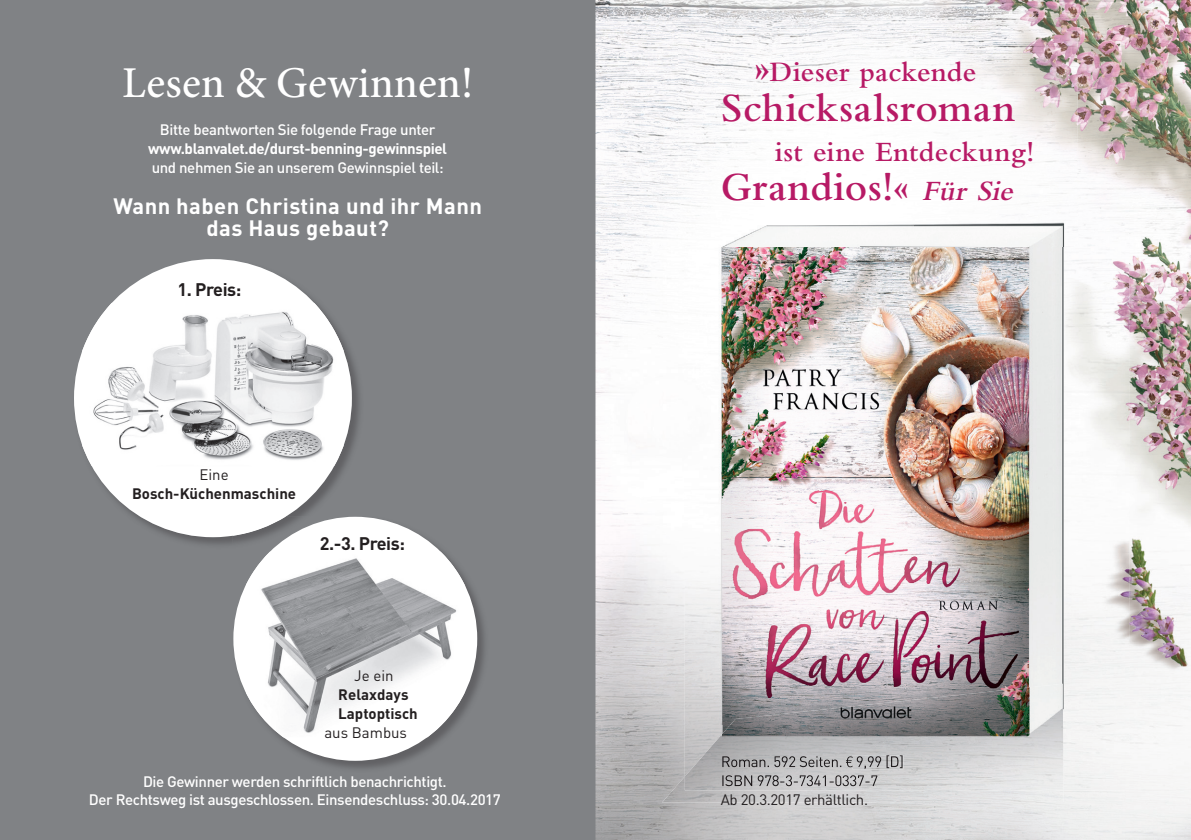
<style>
.page{position:relative;width:1191px;height:840px;background:#fff}
.page>*{position:absolute;margin:0;border:0;box-sizing:border-box;transform-origin:0 0}
.t1{font:500 44px "Minion Pro";color:#fff}
.t2{font:600 41.6px "Bembo Std";letter-spacing:.01em;color:#b71a65}
.t3{font:600 29.2px "Bembo Std";letter-spacing:.01em;color:#b71a65}
.t4{font:700 22px/22px "DIN";letter-spacing:.02em;color:#fff;text-align:center}
.t5{font:700 18px "DIN";letter-spacing:-.025em;color:#231f20}
.t6{font:500 15px/18px "DIN";letter-spacing:-.025em;color:#fff;text-align:center}
.t7{font:700 15px "DIN";letter-spacing:-.025em;color:#fff}
.t8{font:15px "DIN";letter-spacing:-.01em;color:#231f20}
.t9{font:700 15px/19px "DIN";color:#231f20}
.s1{font-size:41.6px}
.s2{font-style:italic;font-size:29.2px}
</style>
<div class="page">
<div style="left:0;top:0;width:595px;height:839px;background:#808285"></div>
<img style="left:1059px;top:0;width:132px;height:209px">
<img style="left:595px;top:0;width:464px;height:69px">
<img style="left:595px;top:69px;width:132px;height:770px">
<img style="left:1125px;top:209px;width:66px;height:630px">
<img style="left:662px;top:776px;width:401px;height:26px">
<img style="left:74px;top:259px;width:286px;height:286px">
<div style="left:74px;top:259px;width:278px;height:278px;background:#fff;border-radius:50%"></div>
<img style="left:82px;top:303px;width:261px;height:163px">
<img style="left:234px;top:539px;width:251px;height:230px">
<img style="left:233px;top:516px;width:111px;height:33px">
<img style="left:233px;top:516px;width:53px;height:19px">
<div style="left:233px;top:516px;width:244px;height:244px;background:#fff;border-radius:50%"></div>
<img style="left:246px;top:551px;width:218px;height:185px">
<img style="left:685px;top:246px;width:317px;height:437px">
<img style="left:1002px;top:202px;width:127px;height:588px">
<img style="left:685px;top:683px;width:378px;height:107px">
<img style="left:722px;top:755px;width:120px;height:11px">
<img style="left:852px;top:754px;width:51px;height:14px">
<svg style="left:846px;top:756px;width:7px;height:10px"></svg>
<img style="left:722px;top:774px;width:155px;height:11px">
<img style="left:678px;top:17px;width:399px;height:229px">
<img style="left:685px;top:202px;width:392px;height:44px">
<h1 class="t1" style="left:122px;top:53px;width:352px">Lesen &amp; Gewinnen!</h1>
<p class="t6" style="left:160px;top:120px;width:277px">Bitte beantworten Sie folgende Frage unter</p>
<p class="t7" style="left:148px;top:138px;width:300px">www.blanvalet.de/durst-benning-gewinnspiel</p>
<p class="t6" style="left:152px;top:158px;width:294px">und nehmen Sie an unserem Gewinnspiel teil:</p>
<h3 class="t4" style="left:113px;top:194px;width:370px">Wann haben Christina und ihr Mann das Haus gebaut?</h3>
<p class="t5" style="left:177px;top:277px;width:65px">1. Preis:</p>
<p class="t8" style="left:199px;top:465px;width:31px">Eine</p>
<p class="t9" style="left:132px;top:483px;width:166px">Bosch-Küchenmaschine</p>
<p class="t5" style="left:320px;top:532px;width:87px">2.-3. Preis:</p>
<p class="t8" style="left:354px;top:665px;width:41px">Je ein</p>
<p class="t9" style="left:338px;top:683px;width:81px">Relaxdays<br>Laptoptisch</p>
<p class="t8" style="left:324px;top:722px;width:84px">aus Bambus</p>
<p class="t6" style="left:89px;top:771px;width:413px">Die Gewinner werden schriftlich benachrichtigt.<br>Der Rechtsweg ist ausgeschlossen. Einsendeschluss: 30.04.2017</p>
<h3 class="t3" style="left:755px;top:56px;width:223px"><span class="s1">»</span>Dieser packende</h3>
<h2 class="t2" style="left:721px;top:85px;width:296px">Schicksalsroman</h2>
<h3 class="t3" style="left:775px;top:135px;width:261px">ist eine Entdeckung!</h3>
<h2 class="t2" style="left:721px;top:164px;width:300px">Grandios!« <span class="s2">Für Sie</span></h2>
<p class="t8" style="left:721px;top:789px;width:149px">Ab 20.3.2017 erhältlich.</p>
</div>
